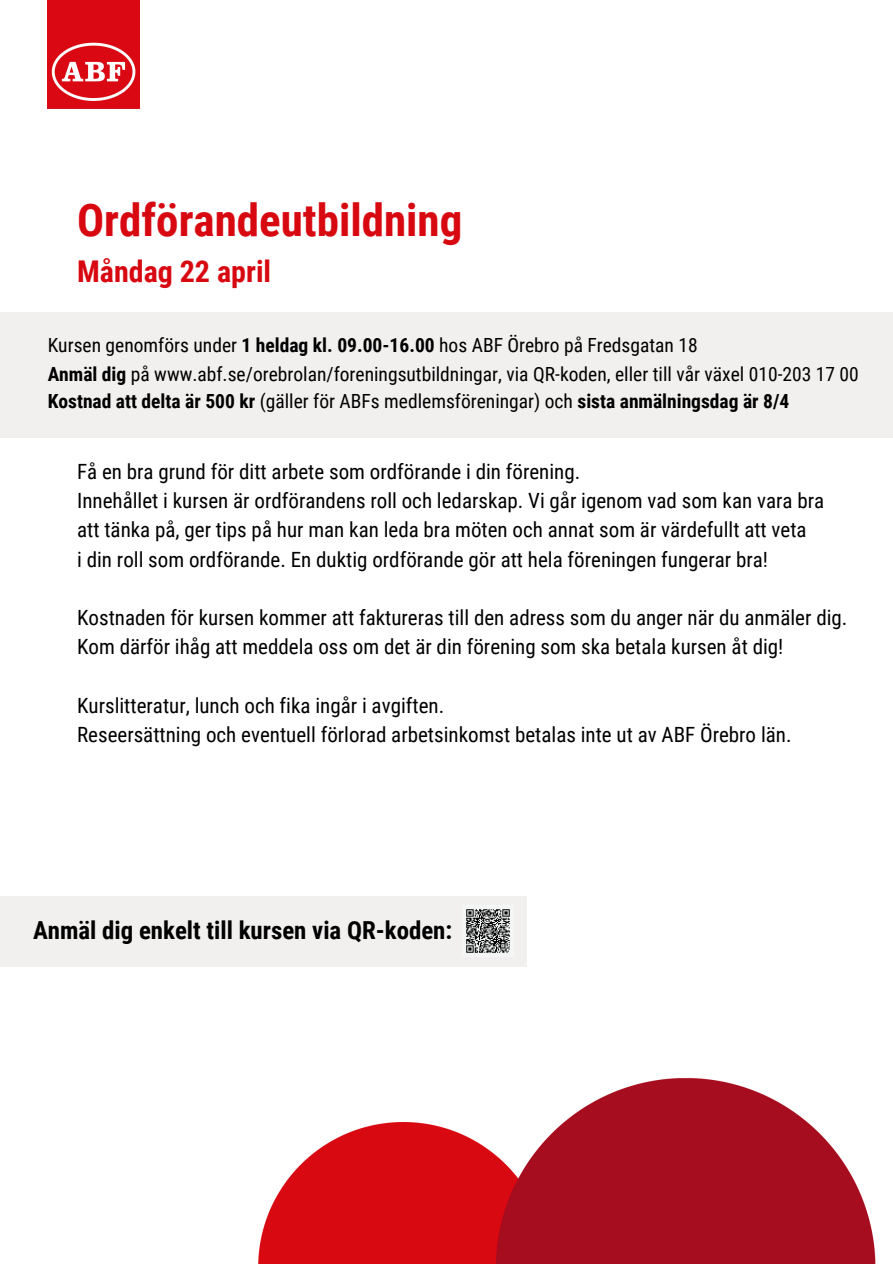
<style>
.page{position:relative;width:893px;height:1264px;background:#fff}
.page>*{position:absolute;margin:0;border:0;box-sizing:border-box;transform-origin:0 0}
.t1{font:700 45px "Roboto Condensed";color:#d80811}
.t2{font:700 30px "Roboto Condensed";color:#d80811}
.t3{font:700 24.9px "Roboto Condensed";color:#000}
.t4{font:21px "Roboto Condensed";color:#000}
.t5{font:19.5px/27px "Roboto Condensed";color:#000}
.s1{font-weight:700}
</style>
<div class="page">
<img style="left:48px;top:0;width:92px;height:108px">
<div style="left:0;top:312px;width:892px;height:126px;background:#f2f0ef"></div>
<img style="left:258px;top:1078px;width:618px;height:185px">
<div style="left:0;top:895px;width:527px;height:71px;background:#f2f0ef"></div>
<img style="left:466px;top:909px;width:44px;height:44px">
<p class="t1" style="left:77px;top:194px;width:386px">Ordförandeutbildning</p>
<p class="t2" style="left:77px;top:254px;width:195px">Måndag 22 april</p>
<p class="t5" style="left:48px;top:332px;width:651px">Kursen genomförs under <span class="s1">1 heldag kl. 09.00-16.00</span> hos ABF Örebro på Fredsgatan 18</p>
<p class="t5" style="left:48px;top:361px;width:812px"><span class="s1">Anmäl dig</span> på www.abf.se/orebrolan/foreningsutbildningar, via QR-koden, eller till vår växel 010-203 17 00<br><span class="s1">Kostnad att delta är 500 kr</span> (gäller för ABFs medlemsföreningar) och <span class="s1">sista anmälningsdag är 8/4</span></p>
<p class="t4" style="left:77px;top:459px;width:504px">Få en bra grund för ditt arbete som ordförande i din förening.</p>
<p class="t4" style="left:77px;top:488px;width:748px">Innehållet i kursen är ordförandens roll och ledarskap. Vi går igenom vad som kan vara bra</p>
<p class="t4" style="left:77px;top:518px;width:731px">att tänka på, ger tips på hur man kan leda bra möten och annat som är värdefullt att veta</p>
<p class="t4" style="left:77px;top:547px;width:692px">i din roll som ordförande. En duktig ordförande gör att hela föreningen fungerar bra!</p>
<p class="t4" style="left:77px;top:605px;width:771px">Kostnaden för kursen kommer att faktureras till den adress som du anger när du anmäler dig.</p>
<p class="t4" style="left:77px;top:635px;width:707px">Kom därför ihåg att meddela oss om det är din förening som ska betala kursen åt dig!</p>
<p class="t4" style="left:77px;top:693px;width:368px">Kurslitteratur, lunch och fika ingår i avgiften.</p>
<p class="t4" style="left:77px;top:722px;width:715px">Reseersättning och eventuell förlorad arbetsinkomst betalas inte ut av ABF Örebro län.</p>
<p class="t3" style="left:33px;top:915px;width:421px">Anmäl dig enkelt till kursen via QR-koden:</p>
</div>
